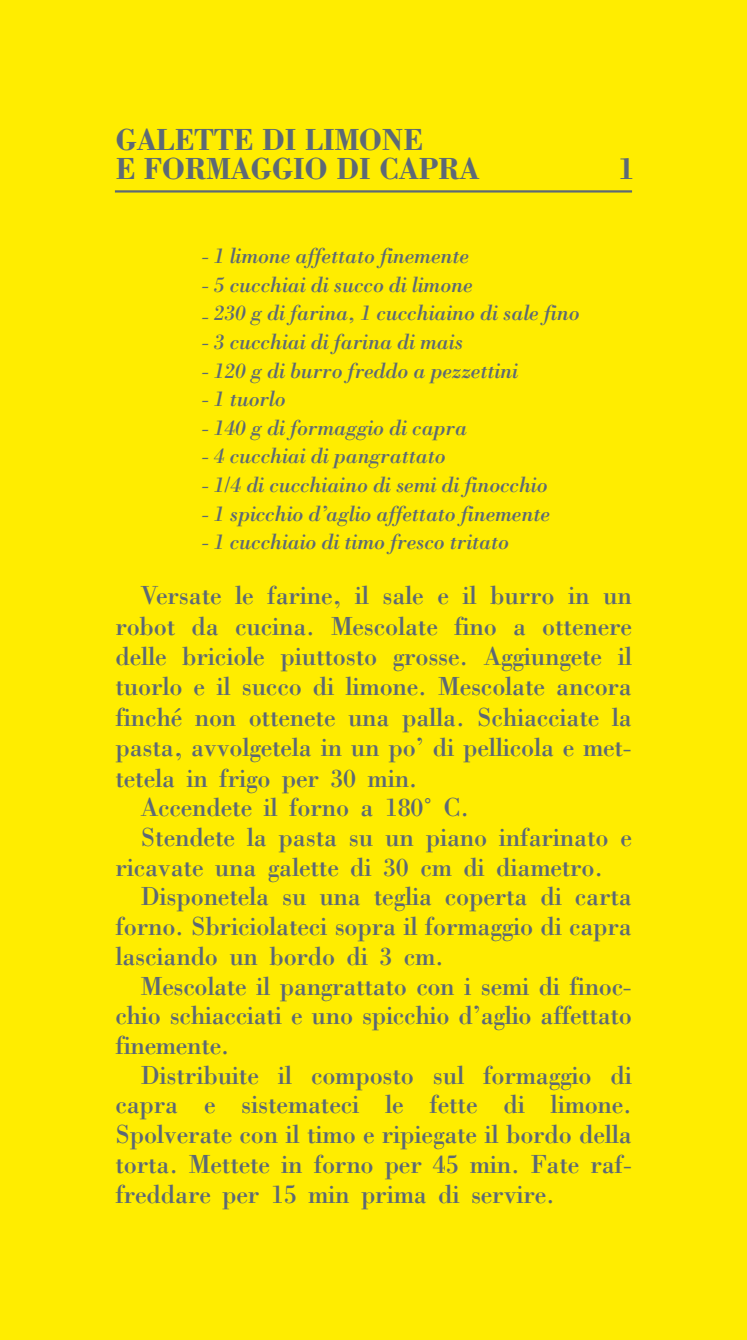
<style>
.page{position:relative;width:747px;height:1340px;background:#fff}
.page>*{position:absolute;margin:0;border:0;box-sizing:border-box;transform-origin:0 0}
.t1{font:700 31.5px/29.2px "Bodoni";letter-spacing:-.01em;color:#5d6975;scale:.95 1}
.t2{font:27px "Bodoni";letter-spacing:-.01em;color:#5d6975}
.t3{font:italic 22.5px "Bodoni";letter-spacing:-.01em;color:#5d6975}
</style>
<div class="page">
<div style="left:0;top:0;width:746px;height:1339px;background:#ffed00"></div>
<hr style="left:115px;top:190px;width:516px;height:2px;background:#5d6975">
<p class="t1" style="left:115px;top:128px;width:384px">GALETTE DI LIMONE<br>E FORMAGGIO DI CAPRA</p>
<p class="t1" style="left:617px;top:157px;width:21px">1</p>
<p class="t3" style="left:201px;top:248px;width:269px">- 1 limone affettato finemente</p>
<p class="t3" style="left:201px;top:276px;width:272px">- 5 cucchiai di succo di limone</p>
<p class="t3" style="left:201px;top:305px;width:379px">- 230 g di farina, 1 cucchiaino di sale fino</p>
<p class="t3" style="left:201px;top:333px;width:263px">- 3 cucchiai di farina di mais</p>
<p class="t3" style="left:201px;top:362px;width:318px">- 120 g di burro freddo a pezzettini</p>
<p class="t3" style="left:201px;top:391px;width:86px">- 1 tuorlo</p>
<p class="t3" style="left:201px;top:419px;width:267px">- 140 g di formaggio di capra</p>
<p class="t3" style="left:201px;top:448px;width:245px">- 4 cucchiai di pangrattato</p>
<p class="t3" style="left:201px;top:476px;width:347px">- 1/4 di cucchiaino di semi di finocchio</p>
<p class="t3" style="left:201px;top:505px;width:350px">- 1 spicchio d’aglio affettato finemente</p>
<p class="t3" style="left:201px;top:533px;width:309px">- 1 cucchiaio di timo fresco tritato</p>
<p class="t2" style="left:141px;top:586px;width:492px">Versate le farine, il sale e il burro in un</p>
<p class="t2" style="left:115px;top:616px;width:518px">robot da cucina. Mescolate fino a ottenere</p>
<p class="t2" style="left:115px;top:646px;width:518px">delle briciole piuttosto grosse. Aggiungete il</p>
<p class="t2" style="left:115px;top:677px;width:518px">tuorlo e il succo di limone. Mescolate ancora</p>
<p class="t2" style="left:115px;top:707px;width:518px">finché non ottenete una palla. Schiacciate la</p>
<p class="t2" style="left:115px;top:737px;width:517px">pasta, avvolgetela in un po’ di pellicola e met-</p>
<p class="t2" style="left:115px;top:768px;width:303px">tetela in frigo per 30 min.</p>
<p class="t2" style="left:141px;top:797px;width:330px">Accendete il forno a 180˚ C.</p>
<p class="t2" style="left:141px;top:827px;width:492px">Stendete la pasta su un piano infarinato e</p>
<p class="t2" style="left:115px;top:857px;width:489px">ricavate una galette di 30 cm di diametro.</p>
<p class="t2" style="left:141px;top:887px;width:492px">Disponetela su una teglia coperta di carta</p>
<p class="t2" style="left:115px;top:916px;width:518px">forno. Sbriciolateci sopra il formaggio di capra</p>
<p class="t2" style="left:115px;top:946px;width:330px">lasciando un bordo di 3 cm.</p>
<p class="t2" style="left:141px;top:976px;width:492px">Mescolate il pangrattato con i semi di finoc-</p>
<p class="t2" style="left:115px;top:1005px;width:518px">chio schiacciati e uno spicchio d’aglio affettato</p>
<p class="t2" style="left:115px;top:1035px;width:116px">finemente.</p>
<p class="t2" style="left:141px;top:1065px;width:492px">Distribuite il composto sul formaggio di</p>
<p class="t2" style="left:115px;top:1094px;width:518px">capra e sistemateci le fette di limone.</p>
<p class="t2" style="left:115px;top:1124px;width:518px">Spolverate con il timo e ripiegate il bordo della</p>
<p class="t2" style="left:115px;top:1154px;width:517px">torta. Mettete in forno per 45 min. Fate raf-</p>
<p class="t2" style="left:115px;top:1184px;width:441px">freddare per 15 min prima di servire.</p>
</div>
